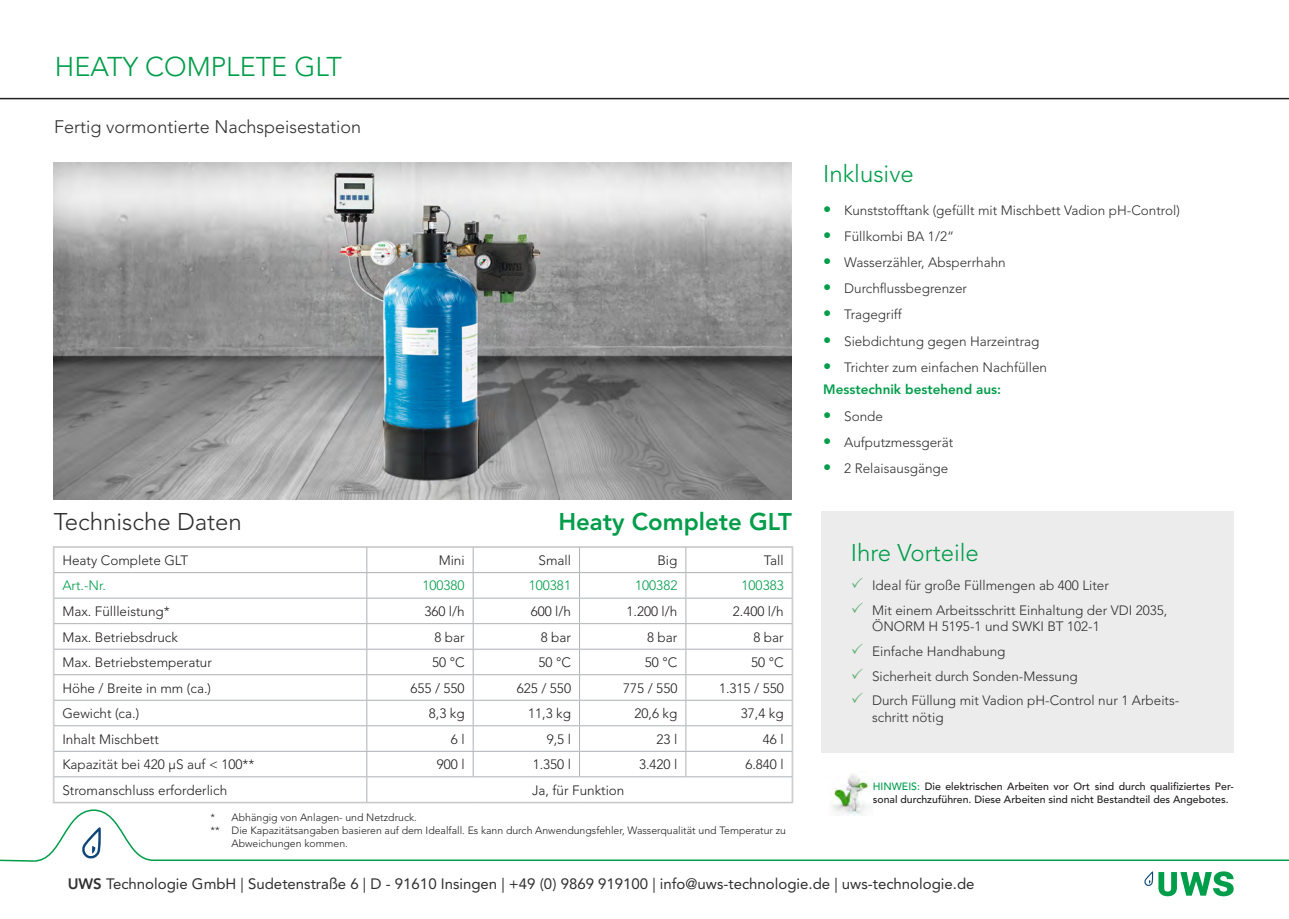
<style>
.page{position:relative;width:1289px;height:919px;background:#fff}
.page>*{position:absolute;margin:0;border:0;box-sizing:border-box;transform-origin:0 0}
.t1{font:300 27px "Avenir LT Std";color:#009d4a}
.t2{font:300 24px "Avenir LT Std";color:#009d4a}
.t3{font:800 24px "Avenir LT Pro";color:#009d4a}
.t4{font:300 24px "Avenir LT Std";color:#312f30}
.t5{font:300 18px "Avenir LT Std";color:#312f30}
.t6{font:15px "Avenir LT Std";color:#312f30}
.t7{font:300 13.5px/16.2px "Avenir LT Std";color:#312f30}
.t8{font:300 13.5px "Avenir LT Std";color:#231f20}
.t9{font:300 13.5px "Avenir LT Std";color:#009d4a}
.t10{font:800 13.5px "Avenir LT Pro";color:#009d4a}
.t11{font:300 10.5px/12.6px "Avenir LT Std";color:#231f20}
.Absatzformat_3{font:500 10.5px/12.6px "Avenir LT Pro";color:#231f20}
.s1{font-family:"Avenir LT Pro";font-weight:800;font-size:16.5px;color:#009d4a}
.s2{color:#63b276}
.s3{color:#009d4a}
.s4{font-family:"Avenir LT Pro";font-weight:800}
</style>
<div class="page">
<img style="left:53px;top:163px;width:738px;height:336px">
<hr style="left:53px;top:623px;width:314px;height:1px;background:#adb1b4">
<hr style="left:367px;top:623px;width:106px;height:1px;background:#adb1b4">
<hr style="left:473px;top:623px;width:106px;height:1px;background:#adb1b4">
<hr style="left:579px;top:623px;width:107px;height:1px;background:#adb1b4">
<hr style="left:686px;top:623px;width:106px;height:1px;background:#adb1b4">
<hr style="left:53px;top:648px;width:314px;height:1px;background:#adb1b4">
<hr style="left:367px;top:648px;width:106px;height:1px;background:#adb1b4">
<hr style="left:473px;top:648px;width:106px;height:1px;background:#adb1b4">
<hr style="left:579px;top:648px;width:107px;height:1px;background:#adb1b4">
<hr style="left:686px;top:648px;width:106px;height:1px;background:#adb1b4">
<hr style="left:53px;top:674px;width:314px;height:1px;background:#adb1b4">
<hr style="left:367px;top:674px;width:106px;height:1px;background:#adb1b4">
<hr style="left:473px;top:674px;width:106px;height:1px;background:#adb1b4">
<hr style="left:579px;top:674px;width:107px;height:1px;background:#adb1b4">
<hr style="left:686px;top:674px;width:106px;height:1px;background:#adb1b4">
<hr style="left:53px;top:699px;width:314px;height:1px;background:#adb1b4">
<hr style="left:367px;top:699px;width:106px;height:1px;background:#adb1b4">
<hr style="left:473px;top:699px;width:106px;height:1px;background:#adb1b4">
<hr style="left:579px;top:699px;width:107px;height:1px;background:#adb1b4">
<hr style="left:686px;top:699px;width:106px;height:1px;background:#adb1b4">
<hr style="left:53px;top:725px;width:314px;height:1px;background:#adb1b4">
<hr style="left:367px;top:725px;width:106px;height:1px;background:#adb1b4">
<hr style="left:473px;top:725px;width:106px;height:1px;background:#adb1b4">
<hr style="left:579px;top:725px;width:107px;height:1px;background:#adb1b4">
<hr style="left:686px;top:725px;width:106px;height:1px;background:#adb1b4">
<hr style="left:53px;top:750px;width:314px;height:1px;background:#adb1b4">
<hr style="left:367px;top:750px;width:106px;height:1px;background:#adb1b4">
<hr style="left:473px;top:750px;width:106px;height:1px;background:#adb1b4">
<hr style="left:579px;top:750px;width:107px;height:1px;background:#adb1b4">
<hr style="left:686px;top:750px;width:106px;height:1px;background:#adb1b4">
<hr style="left:53px;top:776px;width:314px;height:1px;background:#adb1b4">
<hr style="left:367px;top:776px;width:106px;height:1px;background:#adb1b4">
<hr style="left:473px;top:776px;width:106px;height:1px;background:#adb1b4">
<hr style="left:579px;top:776px;width:107px;height:1px;background:#adb1b4">
<hr style="left:686px;top:776px;width:106px;height:1px;background:#adb1b4">
<hr style="left:53px;top:572px;width:314px;height:1px;background:#adb1b4">
<hr style="left:53px;top:597px;width:314px;height:1px;background:#adb1b4">
<hr style="left:367px;top:572px;width:106px;height:1px;background:#adb1b4">
<hr style="left:367px;top:597px;width:106px;height:1px;background:#adb1b4">
<hr style="left:473px;top:572px;width:106px;height:1px;background:#adb1b4">
<hr style="left:579px;top:572px;width:107px;height:1px;background:#adb1b4">
<hr style="left:686px;top:572px;width:106px;height:1px;background:#adb1b4">
<hr style="left:473px;top:597px;width:106px;height:1px;background:#adb1b4">
<hr style="left:579px;top:597px;width:107px;height:1px;background:#adb1b4">
<hr style="left:686px;top:597px;width:106px;height:1px;background:#adb1b4">
<svg style="left:473px;top:548px;width:1px;height:228px"></svg>
<svg style="left:579px;top:548px;width:1px;height:228px"></svg>
<svg style="left:685px;top:548px;width:1px;height:228px"></svg>
<svg style="left:366px;top:548px;width:1px;height:253px"></svg>
<div style="left:53px;top:546px;width:740px;height:257px;border:1px solid #d2d2d3"></div>
<img style="left:831px;top:771px;width:41px;height:38px">
<div style="left:821px;top:511px;width:412px;height:242px;background:#ececed"></div>
<hr style="left:0;top:98px;width:1288px;height:1px;background:#231f20">
<svg style="left:1144px;top:871px;width:89px;height:25px"></svg>
<svg style="left:0;top:809px;width:1288px;height:52px"></svg>
<svg style="left:82px;top:827px;width:19px;height:31px"></svg>
<p class="t1" style="left:55px;top:51px;width:288px">HEATY COMPLETE GLT</p>
<p class="t5" style="left:54px;top:116px;width:308px">Fertig vormontierte Nachspeisestation</p>
<p class="t4" style="left:54px;top:507px;width:190px">Technische Daten</p>
<p class="t8" style="left:62px;top:552px;width:127px">Heaty Complete GLT</p>
<p class="t8" style="left:438px;top:552px;width:27px">Mini</p>
<p class="t8" style="left:538px;top:552px;width:34px">Small</p>
<p class="t8" style="left:657px;top:552px;width:21px">Big</p>
<p class="t8" style="left:764px;top:552px;width:21px">Tall</p>
<p class="t9" style="left:62px;top:578px;width:45px">Art.-Nr.</p>
<p class="t9" style="left:422px;top:578px;width:44px">100380</p>
<p class="t9" style="left:529px;top:578px;width:44px">100381</p>
<p class="t9" style="left:635px;top:578px;width:44px">100382</p>
<p class="t9" style="left:741px;top:578px;width:44px">100383</p>
<p class="t8" style="left:62px;top:603px;width:109px">Max. Füllleistung*</p>
<p class="t8" style="left:424px;top:603px;width:42px">360 l/h</p>
<p class="t8" style="left:530px;top:603px;width:42px">600 l/h</p>
<p class="t8" style="left:626px;top:603px;width:52px">1.200 l/h</p>
<p class="t8" style="left:733px;top:603px;width:52px">2.400 l/h</p>
<p class="t8" style="left:62px;top:629px;width:117px">Max. Betriebsdruck</p>
<p class="t8" style="left:434px;top:629px;width:32px">8 bar</p>
<p class="t8" style="left:540px;top:629px;width:32px">8 bar</p>
<p class="t8" style="left:647px;top:629px;width:32px">8 bar</p>
<p class="t8" style="left:753px;top:629px;width:32px">8 bar</p>
<p class="t8" style="left:62px;top:654px;width:151px">Max. Betriebstemperatur</p>
<p class="t8" style="left:432px;top:654px;width:34px">50 °C</p>
<p class="t8" style="left:538px;top:654px;width:34px">50 °C</p>
<p class="t8" style="left:645px;top:654px;width:34px">50 °C</p>
<p class="t8" style="left:751px;top:654px;width:34px">50 °C</p>
<p class="t8" style="left:62px;top:680px;width:150px">Höhe / Breite in mm (ca.)</p>
<p class="t8" style="left:410px;top:680px;width:56px">655 / 550</p>
<p class="t8" style="left:517px;top:680px;width:56px">625 / 550</p>
<p class="t8" style="left:623px;top:680px;width:56px">775 / 550</p>
<p class="t8" style="left:719px;top:680px;width:66px">1.315 / 550</p>
<p class="t8" style="left:62px;top:705px;width:78px">Gewicht (ca.)</p>
<p class="t8" style="left:429px;top:705px;width:37px">8,3 kg</p>
<p class="t8" style="left:528px;top:705px;width:44px">11,3 kg</p>
<p class="t8" style="left:634px;top:705px;width:44px">20,6 kg</p>
<p class="t8" style="left:741px;top:705px;width:44px">37,4 kg</p>
<p class="t8" style="left:62px;top:731px;width:98px">Inhalt Mischbett</p>
<p class="t8" style="left:451px;top:731px;width:15px">6 l</p>
<p class="t8" style="left:546px;top:731px;width:26px">9,5 l</p>
<p class="t8" style="left:656px;top:731px;width:22px">23 l</p>
<p class="t8" style="left:763px;top:731px;width:22px">46 l</p>
<p class="t8" style="left:62px;top:756px;width:194px">Kapazität bei 420 μS auf &lt; 100**</p>
<p class="t8" style="left:437px;top:756px;width:29px">900 l</p>
<p class="t8" style="left:532px;top:756px;width:40px">1.350 l</p>
<p class="t8" style="left:639px;top:756px;width:40px">3.420 l</p>
<p class="t8" style="left:745px;top:756px;width:40px">6.840 l</p>
<p class="t8" style="left:62px;top:782px;width:166px">Stromanschluss erforderlich</p>
<p class="t8" style="left:532px;top:782px;width:94px">Ja, für Funktion</p>
<p class="t3" style="left:558px;top:507px;width:235px">Heaty Complete GLT</p>
<p class="t11" style="left:210px;top:811px;width:208px">* Abhängig von Anlagen- und Netzdruck.</p>
<p class="t11" style="left:231px;top:824px;width:556px;text-indent:-21px">** Die Kapazitätsangaben basieren auf dem Idealfall. Es kann durch Anwendungsfehler, Wasserqualität und Temperatur zu<br>Abweichungen kommen.</p>
<p class="t2" style="left:823px;top:160px;width:92px">Inklusive</p>
<p class="t7" style="left:823px;top:202px;width:358px"><span class="s1">•</span> Kunststofftank (gefüllt mit Mischbett Vadion pH-Control)</p>
<p class="t7" style="left:823px;top:228px;width:132px"><span class="s1">•</span> Füllkombi BA 1/2“</p>
<p class="t7" style="left:823px;top:254px;width:184px"><span class="s1">•</span> Wasserzähler, Absperrhahn</p>
<p class="t7" style="left:823px;top:280px;width:145px"><span class="s1">•</span> Durchflussbegrenzer</p>
<p class="t7" style="left:823px;top:307px;width:80px"><span class="s1">•</span> Tragegriff</p>
<p class="t7" style="left:823px;top:333px;width:218px"><span class="s1">•</span> Siebdichtung gegen Harzeintrag</p>
<p class="t7" style="left:823px;top:359px;width:225px"><span class="s1">•</span> Trichter zum einfachen Nachfüllen</p>
<p class="t10" style="left:823px;top:381px;width:179px">Messtechnik bestehend aus:</p>
<p class="t7" style="left:823px;top:408px;width:61px"><span class="s1">•</span> Sonde</p>
<p class="t7" style="left:823px;top:434px;width:132px"><span class="s1">•</span> Aufputzmessgerät</p>
<p class="t7" style="left:823px;top:460px;width:127px"><span class="s1">•</span> 2 Relaisausgänge</p>
<p class="t2" style="left:850px;top:539px;width:130px">Ihre Vorteile</p>
<p class="t7" style="left:850px;top:577px;width:259px"><span class="s2">✓</span> Ideal für große Füllmengen ab 400 Liter</p>
<p class="t7" style="left:872px;top:602px;width:297px;text-indent:-21px"><span class="s2">✓</span> Mit einem Arbeitsschritt Einhaltung der VDI 2035,<br>ÖNORM H 5195-1 und SWKI BT 102-1</p>
<p class="t7" style="left:850px;top:643px;width:156px"><span class="s2">✓</span> Einfache Handhabung</p>
<p class="t7" style="left:850px;top:667px;width:228px"><span class="s2">✓</span> Sicherheit durch Sonden-Messung</p>
<p class="t7" style="left:872px;top:692px;width:309px;text-indent:-21px"><span class="s2">✓</span> Durch Füllung mit Vadion pH-Control nur 1 Arbeits&shy;schritt nötig</p>
<p class="Absatzformat_3" style="left:872px;top:780px;width:362px"><span class="s3">HINWEIS:</span> Die elektrischen Arbeiten vor Ort sind durch qualifiziertes Per&shy;sonal durchzuführen. Diese Arbeiten sind nicht Bestandteil des Angebotes.</p>
<p class="t6" style="left:68px;top:875px;width:908px"><span class="s4">UWS</span> Technologie GmbH | Sudetenstraße 6 | D - 91610 Insingen | +49 (0) 9869 919100 | info@uws-technologie.de | uws-technologie.de</p>
</div>
